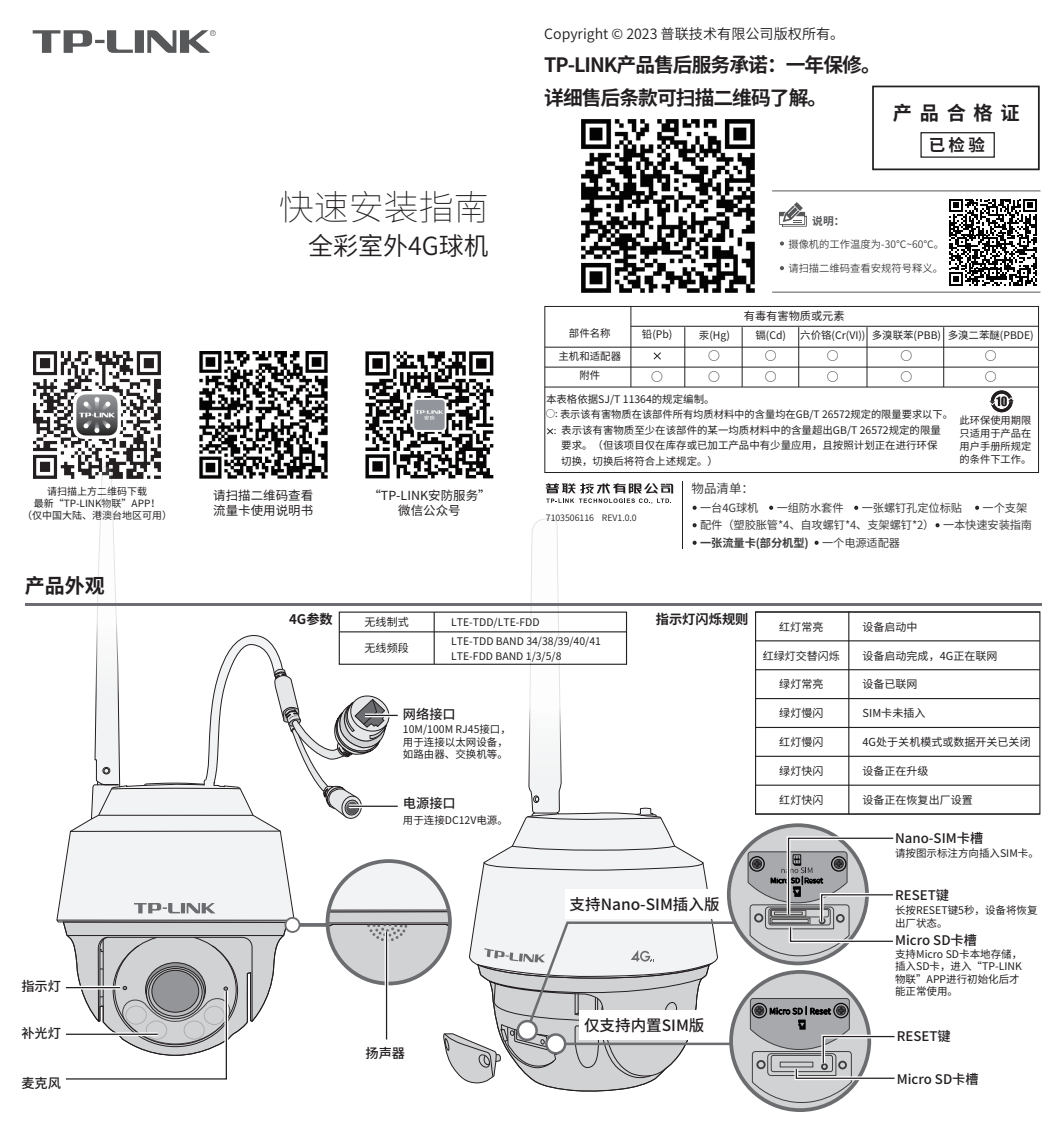
<style>
.page{position:relative;width:1063px;height:1134px;background:#fff}
.page>*{position:absolute;margin:0;border:0;box-sizing:border-box;transform-origin:0 0}
.t1{font:200 35px "Source Han Sans CN";color:#231f20}
.t2{font:25px "Source Han Sans CN";color:#231f20}
.t3{font:700 20px "Source Han Sans CN";color:#231f20}
.t4{font:700 19.75px/33px "Source Han Sans CN";letter-spacing:-.05em;color:#231f20}
.t5{font:700 19.25px "Source Han Sans CN";letter-spacing:.4em;color:#231f20}
.t6{font:700 16.5px "Source Han Sans CN";color:#231f20}
.t7{font:500 15.5px "Source Han Sans CN";color:#231f20}
.t8{font:14.25px "Source Han Sans CN";color:#231f20}
.t9{font:500 13.25px "Source Han Sans CN";color:#231f20}
.t10{font:700 13.25px "Source Han Sans CN";color:#231f20}
.t11{font:12.5px/15px "Source Han Sans CN";color:#231f20;text-align:center}
.t12{font:12.5px "Source Han Sans CN";color:#3e3e3f}
.t13{font:11.75px "Source Han Sans CN";color:#231f20}
.t14{font:11.25px/17.5px "Source Han Sans CN";letter-spacing:-.01em;color:#3e3e3f}
.t15{font:11.25px "Source Han Sans CN";color:#231f20}
.t16{font:11px "Source Han Sans CN";letter-spacing:.005em;color:#231f20}
.t17{font:700 10.75px "Source Han Sans CN";color:#57585a}
.t18{font:10.5px/12.5px "Source Han Sans CN";color:#231f20}
.t19{font:10.25px/12.8px "Source Han Sans CN";color:#231f20;text-align:justify}
.t20{font:10.25px "Source Han Sans CN";color:#3e3e3f}
.t21{font:10px/12px "Source Han Sans CN";color:#231f20;text-align:center}
.t22{font:9.5px "Source Han Sans CN";color:#231f20}
.t23{font:8.75px "Source Han Sans CN";color:#231f20}
.s1{font-size:9.5px}
.s2{font-weight:700}
</style>
<div class="page">
<img style="left:366px;top:351px;width:127px;height:114px">
<img style="left:33px;top:351px;width:128px;height:128px">
<img style="left:199px;top:351px;width:128px;height:114px">
<svg style="left:33px;top:30px;width:183px;height:23px"></svg>
<div style="left:872px;top:86px;width:168px;height:84px;border:2px solid #231f20"></div>
<div style="left:920px;top:132px;width:75px;height:26px;border:1px solid #231f20"></div>
<svg style="left:769px;top:506px;width:4px;height:4px"></svg>
<svg style="left:854px;top:506px;width:4px;height:4px"></svg>
<svg style="left:975px;top:506px;width:4px;height:4px"></svg>
<svg style="left:936px;top:523px;width:4px;height:4px"></svg>
<svg style="left:815px;top:541px;width:4px;height:4px"></svg>
<svg style="left:989px;top:390px;width:25px;height:22px"></svg>
<div style="left:545px;top:306px;width:494px;height:167px;border:1px solid #231f20"></div>
<hr style="left:545px;top:367px;width:494px;height:1px;background:#231f20">
<hr style="left:545px;top:387px;width:494px;height:1px;background:#231f20">
<hr style="left:545px;top:347px;width:494px;height:1px;background:#231f20">
<hr style="left:631px;top:326px;width:408px;height:1px;background:#231f20">
<hr style="left:630px;top:306px;width:1px;height:81px;background:#231f20">
<hr style="left:684px;top:327px;width:1px;height:60px;background:#231f20">
<hr style="left:742px;top:327px;width:1px;height:60px;background:#231f20">
<hr style="left:798px;top:327px;width:1px;height:60px;background:#231f20">
<hr style="left:867px;top:327px;width:1px;height:60px;background:#231f20">
<hr style="left:943px;top:327px;width:1px;height:60px;background:#231f20">
<svg style="left:546px;top:428px;width:7px;height:7px"></svg>
<svg style="left:653px;top:352px;width:8px;height:8px"></svg>
<img style="left:581px;top:120px;width:173px;height:173px">
<hr style="left:25px;top:603px;width:1017px;height:2px;background:#6c6d70">
<hr style="left:755px;top:611px;width:285px;height:1px;background:#231f20">
<hr style="left:755px;top:813px;width:285px;height:2px;background:#231f20">
<hr style="left:755px;top:785px;width:285px;height:1px;background:#231f20">
<hr style="left:755px;top:756px;width:285px;height:1px;background:#231f20">
<hr style="left:755px;top:727px;width:285px;height:1px;background:#231f20">
<hr style="left:755px;top:698px;width:285px;height:1px;background:#231f20">
<hr style="left:755px;top:669px;width:285px;height:1px;background:#231f20">
<hr style="left:755px;top:640px;width:285px;height:1px;background:#231f20">
<hr style="left:848px;top:611px;width:1px;height:203px;background:#231f20">
<svg style="left:949px;top:199px;width:88px;height:87px"></svg>
<svg style="left:779px;top:202px;width:28px;height:25px"></svg>
<hr style="left:772px;top:190px;width:268px;height:1px;background:#57585a">
<hr style="left:772px;top:292px;width:268px;height:1px;background:#57585a">
<svg style="left:780px;top:241px;width:4px;height:5px"></svg>
<svg style="left:780px;top:266px;width:4px;height:4px"></svg>
<svg style="left:729px;top:825px;width:138px;height:138px"></svg>
<svg style="left:57px;top:465px;width:681px;height:626px"></svg>
<svg style="left:747px;top:834px;width:147px;height:125px"></svg>
<div style="left:565px;top:889px;width:159px;height:29px;background:#fff"></div>
<div style="left:731px;top:972px;width:138px;height:138px;background:#d1d2d4;border-radius:50%"></div>
<div style="left:729px;top:970px;width:142px;height:142px;border:4px solid #6c6d70;border-radius:50%"></div>
<div style="left:579px;top:1010px;width:144px;height:29px;background:#fff"></div>
<svg style="left:750px;top:998px;width:145px;height:108px"></svg>
<h1 class="t1" style="left:279px;top:188px;width:211px">快速安装指南</h1>
<h2 class="t2" style="left:308px;top:232px;width:182px">全彩室外4G球机</h2>
<p class="t21" style="left:22px;top:485px;width:151px">请扫描上方二维码下载<br>最新“TP-LINK物联”APP！<br>（仅中国大陆、港澳台地区可用）</p>
<p class="t11" style="left:213px;top:488px;width:101px;text-align:left">请扫描二维码查看流量卡使用说明书</p>
<h3 class="t3" style="left:25px;top:574px;width:82px">产品外观</h3>
<p class="t11" style="left:368px;top:488px;width:124px">“TP-LINK安防服务”微信公众号</p>
<h3 class="t8" style="left:544px;top:25px;width:302px">Copyright © 2023 普联技术有限公司版权所有。</h3>
<h3 class="t4" style="left:544px;top:49px;width:338px">TP-LINK产品售后服务承诺：一年保修。详细售后条款可扫描二维码了解。</h3>
<h3 class="t5" style="left:893px;top:102px;width:128px">产品合格证</h3>
<h3 class="t6" style="left:929px;top:136px;width:57px">已检验</h3>
<p class="t17" style="left:812px;top:215px;width:34px">说明：</p>
<p class="t20" style="left:788px;top:238px;width:157px">摄像机的工作温度为-30℃~60℃。</p>
<p class="t20" style="left:788px;top:262px;width:156px">请扫描二维码查看安规符号释义。</p>
<p class="t15" style="left:744px;top:310px;width:102px">有毒有害物质或元素</p>
<p class="t18" style="left:569px;top:327px;width:43px">部件名称</p>
<p class="t18" style="left:558px;top:347px;width:64px;line-height:19px;text-align:center">主机和适配器附件</p>
<p class="t18" style="left:642px;top:328px;width:32px">铅(Pb)</p>
<p class="t18" style="left:699px;top:329px;width:33px">汞(Hg)</p>
<p class="t18" style="left:755px;top:329px;width:32px">镉(Cd)</p>
<p class="t18" style="left:800px;top:329px;width:67px">六价铬(Cr(VI))</p>
<p class="t18" style="left:948px;top:329px;width:88px">多溴二苯醚(PBDE)</p>
<p class="t18" style="left:872px;top:329px;width:71px">多溴联苯(PBB)</p>
<p class="t13" style="left:708px;top:350px;width:13px">○</p>
<p class="t13" style="left:765px;top:350px;width:13px">○</p>
<p class="t13" style="left:827px;top:350px;width:13px">○</p>
<p class="t13" style="left:901px;top:350px;width:13px">○</p>
<p class="t13" style="left:985px;top:350px;width:13px">○</p>
<p class="t13" style="left:708px;top:370px;width:13px">○</p>
<p class="t13" style="left:765px;top:370px;width:13px">○</p>
<p class="t13" style="left:827px;top:370px;width:13px">○</p>
<p class="t13" style="left:901px;top:370px;width:13px">○</p>
<p class="t13" style="left:985px;top:370px;width:13px">○</p>
<p class="t19" style="left:546px;top:408px;width:409px"><span class="s1">○:</span> 表示该有害物质在该部件所有均质材料中的含量均在GB/T 26572规定的限量要求以下。</p>
<p class="t13" style="left:651px;top:370px;width:13px">○</p>
<p class="t18" style="left:546px;top:393px;width:170px">本表格依据SJ/T 11364的规定编制。</p>
<p class="t18" style="left:561px;top:423px;width:381px;line-height:15.2px">表示该有害物质至少在该部件的某一均质材料中的含量超出GB/T 26572规定的限量要求。（但该项目仅在库存或已加工产品中有少量应用，且按照计划正在进行环保切换，切换后将符合上述规定。）</p>
<p class="t19" style="left:960px;top:414px;width:73px">此环保使用期限只适用于产品在用户手册所规定的条件下工作。</p>
<p class="t22" style="left:554px;top:426px;width:4px">:</p>
<p class="t23" style="left:546px;top:513px;width:92px">7103506116 REV1.0.0</p>
<p class="t12" style="left:692px;top:481px;width:64px">物品清单：</p>
<p class="t14" style="left:692px;top:499px;width:342px">· 一台4G球机 · 一组防水套件 · 一张螺钉孔定位标贴 · 一个支架· 配件（塑胶胀管*4、自攻螺钉*4、支架螺钉*2）· 一本快速安装指南· <span class="s2">一张流量卡(部分机型)</span> · 一个电源适配器</p>
<p class="t9" style="left:21px;top:978px;width:41px">指示灯</p>
<p class="t9" style="left:21px;top:1026px;width:41px">补光灯</p>
<p class="t9" style="left:21px;top:1076px;width:41px">麦克风</p>
<p class="t10" style="left:289px;top:611px;width:45px">4G参数</p>
<p class="t16" style="left:365px;top:616px;width:46px">无线制式</p>
<p class="t18" style="left:451px;top:613px;width:151px;line-height:18.8px">LTE-TDD/LTE-FDD<br>LTE-TDD BAND 34/38/39/40/41</p>
<p class="t18" style="left:451px;top:650px;width:112px">LTE-FDD BAND 1/3/5/8</p>
<p class="t16" style="left:365px;top:641px;width:46px">无线频段</p>
<p class="t9" style="left:403px;top:706px;width:54px">网络接口</p>
<p class="t18" style="left:403px;top:723px;width:110px">10M/100M RJ45接口，用于连接以太网设备，如路由器、交换机等。</p>
<p class="t9" style="left:403px;top:796px;width:54px">电源接口</p>
<p class="t18" style="left:403px;top:815px;width:107px">用于连接DC12V电源。</p>
<p class="t10" style="left:656px;top:611px;width:94px">指示灯闪烁规则</p>
<h3 class="t7" style="left:570px;top:896px;width:151px">支持Nano-SIM插入版</h3>
<p class="t9" style="left:365px;top:1046px;width:41px">扬声器</p>
<h3 class="t7" style="left:584px;top:1017px;width:122px">仅支持内置SIM版</h3>
<p class="t16" style="left:779px;top:620px;width:46px">红灯常亮</p>
<p class="t16" style="left:862px;top:620px;width:57px">设备启动中</p>
<p class="t16" style="left:763px;top:649px;width:79px">红绿灯交替闪烁</p>
<p class="t16" style="left:862px;top:649px;width:137px">设备启动完成，4G正在联网</p>
<p class="t16" style="left:779px;top:678px;width:46px">绿灯常亮</p>
<p class="t16" style="left:862px;top:678px;width:57px">设备已联网</p>
<p class="t16" style="left:779px;top:707px;width:46px">绿灯慢闪</p>
<p class="t16" style="left:862px;top:707px;width:64px">SIM卡未插入</p>
<p class="t16" style="left:779px;top:736px;width:46px">红灯慢闪</p>
<p class="t16" style="left:862px;top:736px;width:170px">4G处于关机模式或数据开关已关闭</p>
<p class="t16" style="left:779px;top:765px;width:46px">绿灯快闪</p>
<p class="t16" style="left:862px;top:765px;width:68px">设备正在升级</p>
<p class="t16" style="left:779px;top:794px;width:46px">红灯快闪</p>
<p class="t16" style="left:862px;top:794px;width:112px">设备正在恢复出厂设置</p>
<p class="t9" style="left:895px;top:831px;width:90px">Nano-SIM卡槽</p>
<p class="t18" style="left:895px;top:847px;width:145px">请按图示标注方向插入SIM卡。</p>
<p class="t9" style="left:895px;top:887px;width:55px">RESET键</p>
<p class="t9" style="left:895px;top:933px;width:84px">Micro SD卡槽</p>
<p class="t18" style="left:895px;top:948px;width:129px">支持Micro SD卡本地存储，插入SD卡，进入“TP-LINK物联”APP进行初始化后才能正常使用。</p>
<p class="t18" style="left:895px;top:904px;width:144px">长按RESET键5秒，设备将恢复出厂状态。</p>
<p class="t9" style="left:897px;top:1029px;width:55px">RESET键</p>
<p class="t9" style="left:897px;top:1072px;width:84px">Micro SD卡槽</p>
</div>
